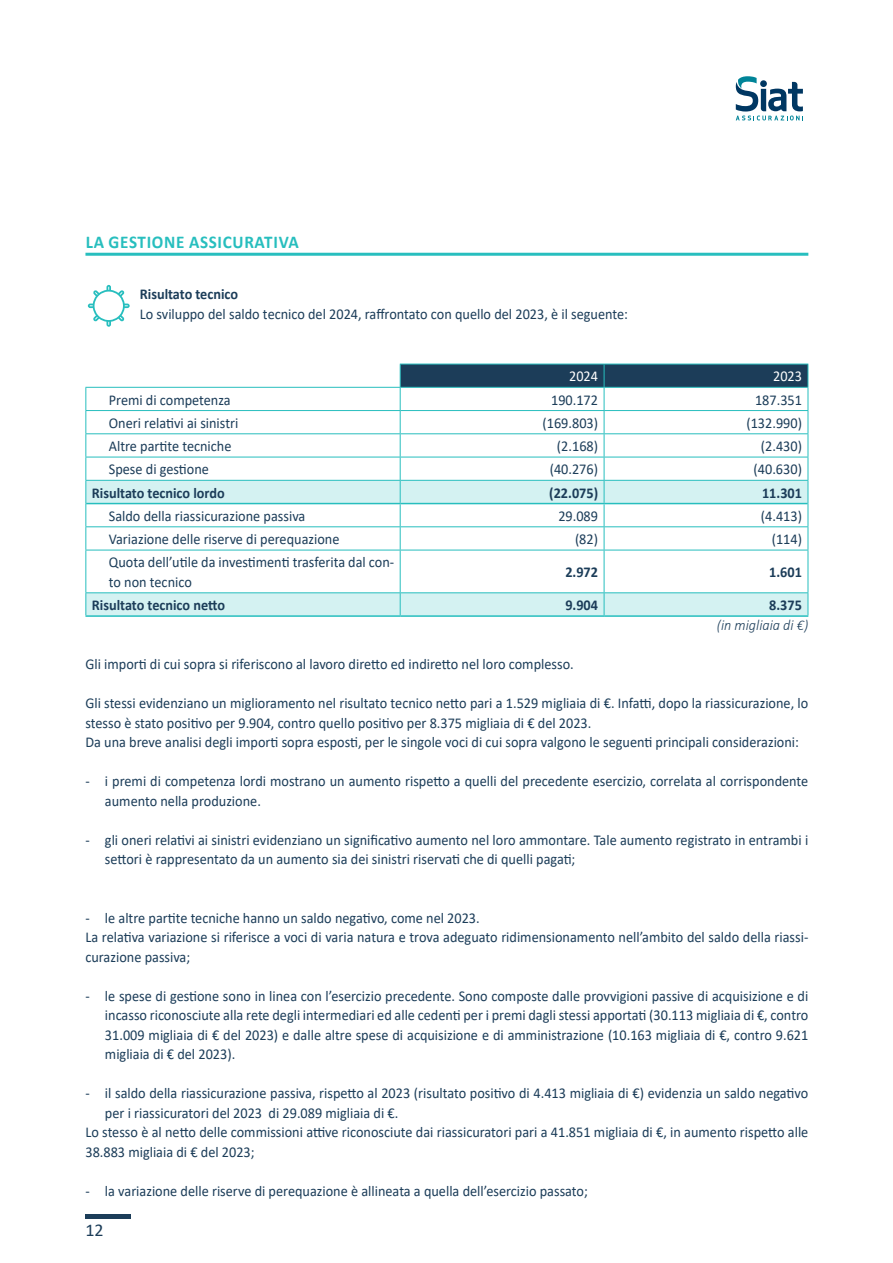
<style>
.page{position:relative;width:893px;height:1263px;background:#fff}
.page>*{position:absolute;margin:0;border:0;box-sizing:border-box;transform-origin:0 0}
.Testo_10_-_SIAT{font:700 18px "Calibri";letter-spacing:.04em;color:#27bebe;scale:.95 1}
.t1{font:18px "Calibri";color:#1c3d59}
.Testo_10_-_SIAT-2{font:15px/19.5px "Calibri";color:#1c3d59;scale:.95 1}
.Testo_10_-_SIAT-3{font:700 15px "Calibri";color:#1c3d59;scale:.95 1}
.Testo_10_-_SIAT-4{font:italic 300 15px "Calibri";color:#1c3d59;scale:.95 1}
.Testo_10_-_SIAT-5{font:15px "Calibri";color:#fff;scale:.95 1}
</style>
<div class="page">
<div style="left:85px;top:1214px;width:46px;height:5px;background:#1c3d59"></div>
<svg style="left:736px;top:76px;width:67px;height:44px"></svg>
<svg style="left:86px;top:481px;width:722px;height:134px"></svg>
<hr style="left:85px;top:387px;width:315px;height:1px;background:#27bebe">
<hr style="left:85px;top:410px;width:315px;height:1px;background:#27bebe">
<hr style="left:85px;top:433px;width:315px;height:1px;background:#27bebe">
<hr style="left:85px;top:457px;width:315px;height:1px;background:#27bebe">
<svg style="left:85px;top:388px;width:1px;height:162px"></svg>
<svg style="left:400px;top:364px;width:409px;height:186px"></svg>
<hr style="left:85px;top:550px;width:1px;height:42px;background:#27bebe">
<hr style="left:400px;top:550px;width:1px;height:42px;background:#27bebe">
<hr style="left:604px;top:550px;width:1px;height:42px;background:#27bebe">
<hr style="left:808px;top:550px;width:1px;height:42px;background:#27bebe">
<svg style="left:85px;top:593px;width:1px;height:22px"></svg>
<svg style="left:400px;top:593px;width:1px;height:22px"></svg>
<svg style="left:604px;top:593px;width:1px;height:22px"></svg>
<svg style="left:808px;top:593px;width:1px;height:22px"></svg>
<hr style="left:85px;top:526px;width:315px;height:1px;background:#27bebe">
<hr style="left:400px;top:526px;width:204px;height:1px;background:#27bebe">
<hr style="left:604px;top:526px;width:204px;height:1px;background:#27bebe">
<hr style="left:85px;top:550px;width:315px;height:1px;background:#27bebe">
<hr style="left:400px;top:550px;width:204px;height:1px;background:#27bebe">
<hr style="left:604px;top:550px;width:204px;height:1px;background:#27bebe">
<hr style="left:85px;top:480px;width:315px;height:1px;background:#27bebe">
<hr style="left:400px;top:480px;width:204px;height:1px;background:#27bebe">
<hr style="left:604px;top:480px;width:204px;height:1px;background:#27bebe">
<hr style="left:86px;top:503px;width:314px;height:1px;background:#27bebe">
<hr style="left:400px;top:503px;width:204px;height:1px;background:#27bebe">
<hr style="left:604px;top:503px;width:204px;height:1px;background:#27bebe">
<hr style="left:85px;top:615px;width:315px;height:2px;background:#27bebe">
<hr style="left:400px;top:615px;width:204px;height:2px;background:#27bebe">
<hr style="left:604px;top:615px;width:204px;height:2px;background:#27bebe">
<hr style="left:85px;top:592px;width:315px;height:1px;background:#27bebe">
<hr style="left:400px;top:592px;width:204px;height:1px;background:#27bebe">
<hr style="left:604px;top:592px;width:204px;height:1px;background:#27bebe">
<hr style="left:85px;top:253px;width:723px;height:3px;background:#27bebe">
<svg style="left:88px;top:285px;width:42px;height:42px"></svg>
<p class="Testo_10_-_SIAT" style="left:86px;top:229px;width:226px">LA GESTIONE ASSICURATIVA</p>
<p class="Testo_10_-_SIAT-3" style="left:140px;top:284px;width:105px">Risultato tecnico</p>
<p class="Testo_10_-_SIAT-2" style="left:140px;top:304px;width:515px">Lo sviluppo del saldo tecnico del 2024, raffrontato con quello del 2023, è il seguente:</p>
<p class="Testo_10_-_SIAT-5" style="left:569px;top:366px;width:32px">2024</p>
<p class="Testo_10_-_SIAT-5" style="left:773px;top:366px;width:32px">2023</p>
<p class="Testo_10_-_SIAT-2" style="left:109px;top:389px;width:130px">Premi di competenza</p>
<p class="Testo_10_-_SIAT-2" style="left:551px;top:389px;width:51px">190.172</p>
<p class="Testo_10_-_SIAT-2" style="left:755px;top:389px;width:51px">187.351</p>
<p class="Testo_10_-_SIAT-2" style="left:109px;top:413px;width:138px">Oneri relativi ai sinistri</p>
<p class="Testo_10_-_SIAT-2" style="left:542px;top:413px;width:60px">(169.803)</p>
<p class="Testo_10_-_SIAT-2" style="left:746px;top:413px;width:60px">(132.990)</p>
<p class="Testo_10_-_SIAT-2" style="left:109px;top:436px;width:131px">Altre partite tecniche</p>
<p class="Testo_10_-_SIAT-2" style="left:557px;top:436px;width:45px">(2.168)</p>
<p class="Testo_10_-_SIAT-2" style="left:761px;top:436px;width:45px">(2.430)</p>
<p class="Testo_10_-_SIAT-2" style="left:109px;top:459px;width:107px">Spese di gestione</p>
<p class="Testo_10_-_SIAT-2" style="left:550px;top:459px;width:52px">(40.276)</p>
<p class="Testo_10_-_SIAT-2" style="left:754px;top:459px;width:52px">(40.630)</p>
<p class="Testo_10_-_SIAT-3" style="left:92px;top:482px;width:141px">Risultato tecnico lordo</p>
<p class="Testo_10_-_SIAT-3" style="left:549px;top:482px;width:53px">(22.075)</p>
<p class="Testo_10_-_SIAT-3" style="left:762px;top:482px;width:44px">11.301</p>
<p class="Testo_10_-_SIAT-2" style="left:109px;top:506px;width:208px">Saldo della riassicurazione passiva</p>
<p class="Testo_10_-_SIAT-2" style="left:558px;top:506px;width:43px">29.089</p>
<p class="Testo_10_-_SIAT-2" style="left:761px;top:506px;width:45px">(4.413)</p>
<p class="Testo_10_-_SIAT-2" style="left:109px;top:529px;width:244px">Variazione delle riserve di perequazione</p>
<p class="Testo_10_-_SIAT-2" style="left:575px;top:529px;width:26px">(82)</p>
<p class="Testo_10_-_SIAT-2" style="left:772px;top:529px;width:33px">(114)</p>
<p class="Testo_10_-_SIAT-2" style="left:109px;top:552px;width:302px">Quota dell’utile da investimenti trasferita dal con&shy;to non tecnico</p>
<p class="Testo_10_-_SIAT-3" style="left:565px;top:561px;width:36px">2.972</p>
<p class="Testo_10_-_SIAT-3" style="left:769px;top:561px;width:36px">1.601</p>
<p class="Testo_10_-_SIAT-3" style="left:92px;top:594px;width:142px">Risultato tecnico netto</p>
<p class="Testo_10_-_SIAT-3" style="left:565px;top:594px;width:36px">9.904</p>
<p class="Testo_10_-_SIAT-3" style="left:769px;top:594px;width:36px">8.375</p>
<p class="Testo_10_-_SIAT-4" style="left:717px;top:616px;width:98px">(in migliaia di €)</p>
<p class="Testo_10_-_SIAT-2" style="left:85px;top:654px;width:515px">Gli importi di cui sopra si riferiscono al lavoro diretto ed indiretto nel loro complesso.</p>
<p class="Testo_10_-_SIAT-2" style="left:85px;top:693px;width:762px">Gli stessi evidenziano un miglioramento nel risultato tecnico netto pari a 1.529 migliaia di €. Infatti, dopo la riassicurazione, lo stesso è stato positivo per 9.904, contro quello positivo per 8.375 migliaia di € del 2023.</p>
<p class="Testo_10_-_SIAT-2" style="left:85px;top:732px;width:753px">Da una breve analisi degli importi sopra esposti, per le singole voci di cui sopra valgono le seguenti principali considerazioni:</p>
<p class="Testo_10_-_SIAT-2" style="left:105px;top:771px;width:742px;text-indent:-20px">- i premi di competenza lordi mostrano un aumento rispetto a quelli del precedente esercizio, correlata al corrispondente aumento nella produzione.</p>
<p class="Testo_10_-_SIAT-2" style="left:105px;top:830px;width:742px;text-indent:-20px">- gli oneri relativi ai sinistri evidenziano un significativo aumento nel loro ammontare. Tale aumento registrato in entrambi i settori è rappresentato da un aumento sia dei sinistri riservati che di quelli pagati;</p>
<p class="Testo_10_-_SIAT-2" style="left:85px;top:908px;width:417px">- le altre partite tecniche hanno un saldo negativo, come nel 2023.</p>
<p class="Testo_10_-_SIAT-2" style="left:85px;top:927px;width:762px">La relativa variazione si riferisce a voci di varia natura e trova adeguato ridimensionamento nell’ambito del saldo della riassi&shy;curazione passiva;</p>
<p class="Testo_10_-_SIAT-2" style="left:105px;top:986px;width:742px;text-align:justify;text-indent:-20px">- le spese di gestione sono in linea con l’esercizio precedente. Sono composte dalle provvigioni passive di acquisizione e di incasso riconosciute alla rete degli intermediari ed alle cedenti per i premi dagli stessi apportati (30.113 migliaia di €, contro 31.009 migliaia di € del 2023) e dalle altre spese di acquisizione e di amministrazione (10.163 migliaia di €, contro 9.621 migliaia di € del 2023).</p>
<p class="Testo_10_-_SIAT-2" style="left:105px;top:1083px;width:742px;text-indent:-20px">- il saldo della riassicurazione passiva, rispetto al 2023 (risultato positivo di 4.413 migliaia di €) evidenzia un saldo negativo per i riassicuratori del 2023 di 29.089 migliaia di €.</p>
<p class="Testo_10_-_SIAT-2" style="left:85px;top:1122px;width:762px">Lo stesso è al netto delle commissioni attive riconosciute dai riassicuratori pari a 41.851 migliaia di €, in aumento rispetto alle<br>38.883 migliaia di € del 2023;</p>
<p class="Testo_10_-_SIAT-2" style="left:85px;top:1181px;width:530px">- la variazione delle riserve di perequazione è allineata a quella dell’esercizio passato;</p>
<p class="t1" style="left:85px;top:1217px;width:20px">12</p>
</div>
